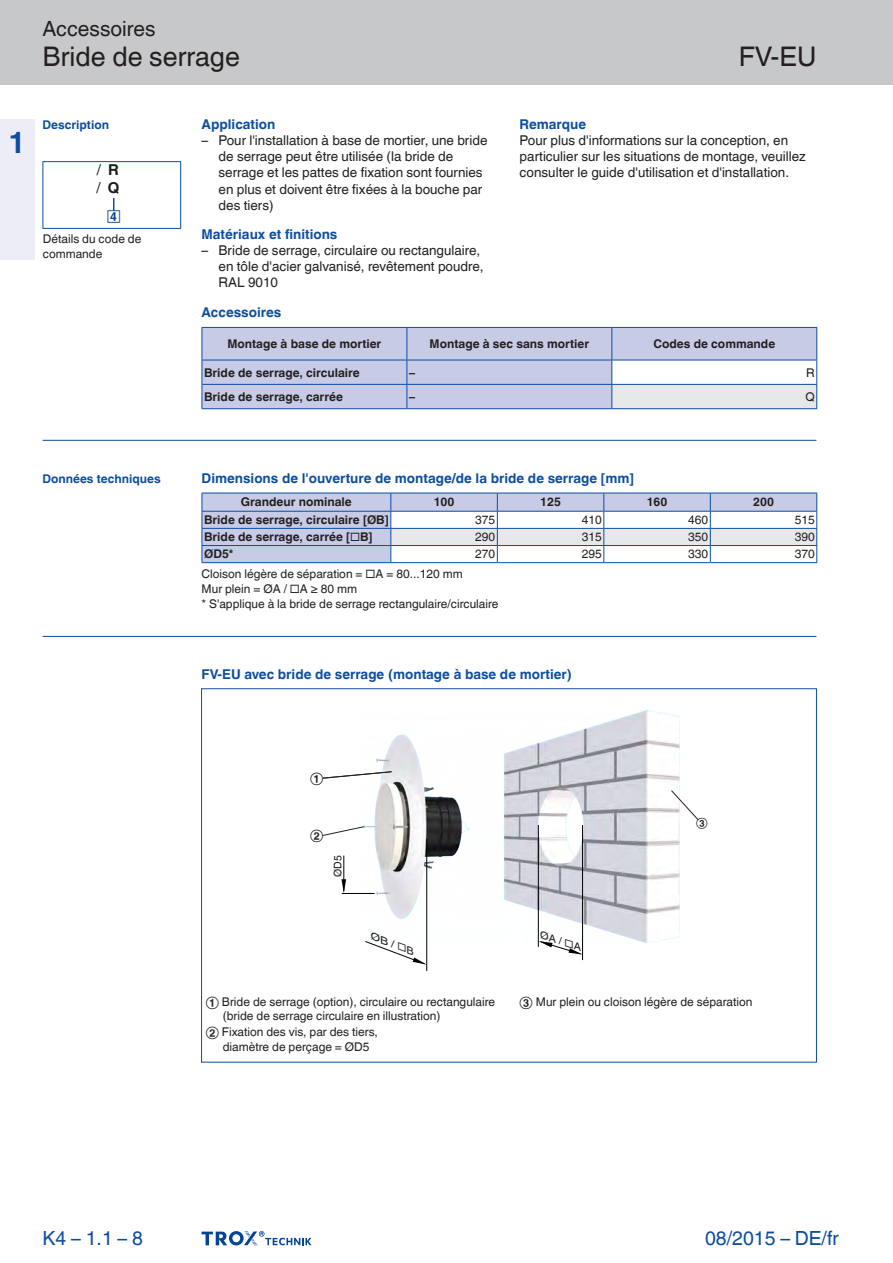
<style>
.page{position:relative;width:893px;height:1263px;background:#fff}
.page>*{position:absolute;margin:0;border:0;box-sizing:border-box;transform-origin:0 0}
.t1{font:700 30px "TROX Helvetica";color:#0d4da1}
.t2{font:27px "TROX Helvetica";color:#231f20}
.t3{font:21px "TROX Helvetica";color:#231f20}
.t4{font:19.5px "TROX Helvetica";color:#0d4da1}
.t5{font:15px/18px "TROX Helvetica";color:#1d1d1b}
.t6{font:13.5px/16.2px "TROX Helvetica";color:#231f20}
.t7{font:700 13.5px "TROX Helvetica";color:#0d4da1}
.t8{font:12px/14.4px "TROX Helvetica";color:#231f20}
.t9{font:700 12px "TROX Helvetica";color:#231f20}
.t10{font:700 12px "TROX Helvetica";color:#0d4da1}
.t11{font:12px "TROX Helvetica";color:#1d1d1b}
.t12{font:10.5px "TROX Helvetica";color:#1d1d1b}
.t13{font:italic 10.05px "TROX Helvetica";color:#1d1d1b;scale:1.14 1}
.t14{font:italic 9.9px "TROX Helvetica";color:#1d1d1b;scale:1.3 1}
.s1{font-weight:700}
</style>
<div class="page">
<div style="left:0;top:0;width:893px;height:85px;background:#c7c8ca"></div>
<div style="left:0;top:119px;width:34px;height:140px;background:#ecedf6"></div>
<hr style="left:43px;top:161px;width:138px;height:1px;background:#0d4da1">
<hr style="left:43px;top:162px;width:1px;height:66px;background:#0d4da1">
<hr style="left:180px;top:162px;width:1px;height:66px;background:#0d4da1">
<hr style="left:43px;top:228px;width:138px;height:1px;background:#0d4da1">
<hr style="left:43px;top:440px;width:773px;height:1px;background:#0d4da1">
<hr style="left:43px;top:636px;width:773px;height:1px;background:#0d4da1">
<svg style="left:202px;top:1231px;width:110px;height:15px"></svg>
<div style="left:203px;top:328px;width:613px;height:80px;background:#c7cbe6"></div>
<div style="left:612px;top:360px;width:205px;height:24px;background:#fff"></div>
<div style="left:612px;top:384px;width:205px;height:25px;background:#e6e7e9"></div>
<svg style="left:611px;top:361px;width:1px;height:47px"></svg>
<hr style="left:611px;top:328px;width:1px;height:32px;background:#0d4da1">
<hr style="left:612px;top:327px;width:205px;height:1px;background:#0d4da1">
<hr style="left:612px;top:360px;width:205px;height:1px;background:#0d4da1">
<hr style="left:816px;top:328px;width:1px;height:32px;background:#0d4da1">
<hr style="left:202px;top:384px;width:205px;height:1px;background:#0d4da1">
<svg style="left:202px;top:361px;width:1px;height:47px"></svg>
<hr style="left:202px;top:408px;width:205px;height:1px;background:#0d4da1">
<hr style="left:407px;top:384px;width:205px;height:1px;background:#0d4da1">
<svg style="left:406px;top:361px;width:1px;height:47px"></svg>
<hr style="left:407px;top:408px;width:205px;height:1px;background:#0d4da1">
<hr style="left:612px;top:384px;width:205px;height:1px;background:#0d4da1">
<hr style="left:612px;top:408px;width:205px;height:1px;background:#0d4da1">
<svg style="left:816px;top:360px;width:1px;height:48px"></svg>
<hr style="left:202px;top:327px;width:205px;height:1px;background:#0d4da1">
<hr style="left:202px;top:328px;width:1px;height:32px;background:#0d4da1">
<hr style="left:202px;top:360px;width:205px;height:1px;background:#0d4da1">
<hr style="left:407px;top:327px;width:205px;height:1px;background:#0d4da1">
<hr style="left:406px;top:328px;width:1px;height:32px;background:#0d4da1">
<hr style="left:407px;top:360px;width:205px;height:1px;background:#0d4da1">
<svg style="left:202px;top:493px;width:615px;height:70px"></svg>
<hr style="left:202px;top:511px;width:189px;height:1px;background:#0d4da1">
<img style="left:366px;top:710px;width:314px;height:234px">
<hr style="left:426px;top:838px;width:1px;height:133px;background:#000">
<svg style="left:365px;top:941px;width:61px;height:23px"></svg>
<hr style="left:538px;top:825px;width:1px;height:122px;background:#000">
<hr style="left:582px;top:825px;width:1px;height:135px;background:#000">
<svg style="left:539px;top:941px;width:44px;height:14px"></svg>
<hr style="left:342px;top:893px;width:33px;height:1px;background:#000">
<hr style="left:344px;top:855px;width:1px;height:36px;background:#000">
<svg style="left:341px;top:879px;width:5px;height:14px"></svg>
<svg style="left:670px;top:789px;width:29px;height:33px"></svg>
<svg style="left:322px;top:770px;width:71px;height:10px"></svg>
<svg style="left:322px;top:825px;width:44px;height:11px"></svg>
<hr style="left:201px;top:688px;width:1px;height:374px;background:#0d4da1">
<hr style="left:816px;top:688px;width:1px;height:374px;background:#0d4da1">
<hr style="left:201px;top:688px;width:615px;height:1px;background:#0d4da1">
<hr style="left:201px;top:1062px;width:615px;height:1px;background:#0d4da1">
<svg style="left:113px;top:198px;width:2px;height:13px"></svg>
<h1 class="t1" style="left:8px;top:125px;width:19px">1</h1>
<h3 class="t3" style="left:43px;top:17px;width:115px">Accessoires</h3>
<h2 class="t2" style="left:43px;top:41px;width:199px">Bride de serrage</h2>
<h2 class="t2" style="left:739px;top:41px;width:79px">FV-EU</h2>
<p class="t10" style="left:43px;top:117px;width:68px">Description</p>
<p class="t5" style="left:96px;top:161px;width:25px">/ <span class="s1">R </span>/ <span class="s1">Q</span></p>
<p class="t8" style="left:43px;top:232px;width:100px">Détails du code de commande</p>
<p class="t7" style="left:202px;top:116px;width:75px">Application</p>
<p class="t6" style="left:219px;top:132px;width:270px;text-indent:-17px">– Pour l'installation à base de mortier, une bride de serrage peut être utilisée (la bride de serrage et les pattes de fixation sont fournies en plus et doivent être fixées à la bouche par des tiers)</p>
<p class="t7" style="left:202px;top:226px;width:137px">Matériaux et finitions</p>
<p class="t6" style="left:219px;top:242px;width:266px;text-indent:-17px">– Bride de serrage, circulaire ou rectangulaire, en tôle d'acier galvanisé, revêtement poudre,<br>RAL 9010</p>
<p class="t7" style="left:520px;top:116px;width:68px">Remarque</p>
<p class="t6" style="left:520px;top:132px;width:288px">Pour plus d'informations sur la conception, en particulier sur les situations de montage, veuillez consulter le guide d'utilisation et d'installation.</p>
<p class="t7" style="left:202px;top:305px;width:81px">Accessoires</p>
<p class="t9" style="left:227px;top:336px;width:155px">Montage à base de mortier</p>
<p class="t9" style="left:430px;top:336px;width:161px">Montage à sec sans mortier</p>
<p class="t9" style="left:653px;top:336px;width:123px">Codes de commande</p>
<p class="t9" style="left:204px;top:365px;width:157px">Bride de serrage, circulaire</p>
<p class="t9" style="left:409px;top:365px;width:7px">–</p>
<p class="t8" style="left:806px;top:365px;width:10px">R</p>
<p class="t9" style="left:204px;top:390px;width:140px">Bride de serrage, carrée</p>
<p class="t9" style="left:409px;top:390px;width:7px">–</p>
<p class="t8" style="left:805px;top:389px;width:11px">Q</p>
<p class="t10" style="left:43px;top:472px;width:120px">Données techniques</p>
<p class="t7" style="left:202px;top:470px;width:434px">Dimensions de l'ouverture de montage/de la bride de serrage [mm]</p>
<p class="t9" style="left:241px;top:495px;width:112px">Grandeur nominale</p>
<p class="t9" style="left:434px;top:495px;width:22px">100</p>
<p class="t9" style="left:540px;top:495px;width:22px">125</p>
<p class="t9" style="left:647px;top:495px;width:22px">160</p>
<p class="t9" style="left:753px;top:495px;width:22px">200</p>
<p class="t9" style="left:204px;top:513px;width:186px">Bride de serrage, circulaire [ØB]</p>
<p class="t8" style="left:475px;top:513px;width:22px">375</p>
<p class="t8" style="left:582px;top:513px;width:22px">410</p>
<p class="t8" style="left:688px;top:513px;width:22px">460</p>
<p class="t8" style="left:795px;top:513px;width:22px">515</p>
<p class="t9" style="left:204px;top:530px;width:170px">Bride de serrage, carrée [□B]</p>
<p class="t8" style="left:475px;top:530px;width:22px">290</p>
<p class="t8" style="left:582px;top:530px;width:22px">315</p>
<p class="t8" style="left:688px;top:530px;width:22px">350</p>
<p class="t8" style="left:795px;top:530px;width:22px">390</p>
<p class="t9" style="left:204px;top:547px;width:31px">ØD5*</p>
<p class="t8" style="left:475px;top:547px;width:22px">270</p>
<p class="t8" style="left:582px;top:547px;width:22px">295</p>
<p class="t8" style="left:688px;top:547px;width:22px">330</p>
<p class="t8" style="left:795px;top:547px;width:22px">370</p>
<p class="t8" style="left:202px;top:567px;width:298px">Cloison légère de séparation = □A = 80...120 mm<br>Mur plein = ØA / □A ≥ 80 mm<br>* S'applique à la bride de serrage rectangulaire/circulaire</p>
<p class="t7" style="left:202px;top:666px;width:372px">FV-EU avec bride de serrage (montage à base de mortier)</p>
<p class="t11" style="left:310px;top:771px;width:15px">①</p>
<p class="t11" style="left:310px;top:828px;width:15px">②</p>
<p class="t12" style="left:332px;top:877px;width:23px;rotate:-90deg">ØD5</p>
<p class="t14" style="left:374px;top:931px;width:37px;rotate:20deg">ØB / □B</p>
<p class="t8" style="left:223px;top:995px;width:274px;text-indent:-17px">① Bride de serrage (option), circulaire ou rectangulaire (bride de serrage circulaire en illustration)</p>
<p class="t8" style="left:223px;top:1025px;width:157px;text-indent:-17px">② Fixation des vis, par des tiers, diamètre de perçage = ØD5</p>
<p class="t13" style="left:543px;top:929px;width:39px;rotate:17deg">ØA / □A</p>
<p class="t12" style="left:696px;top:816px;width:13px">③</p>
<p class="t8" style="left:520px;top:995px;width:234px">③ Mur plein ou cloison légère de séparation</p>
<h3 class="t4" style="left:43px;top:1227px;width:102px">K4 – 1.1 – 8</h3>
<h3 class="t4" style="left:705px;top:1227px;width:135px">08/2015 – DE/fr</h3>
</div>
